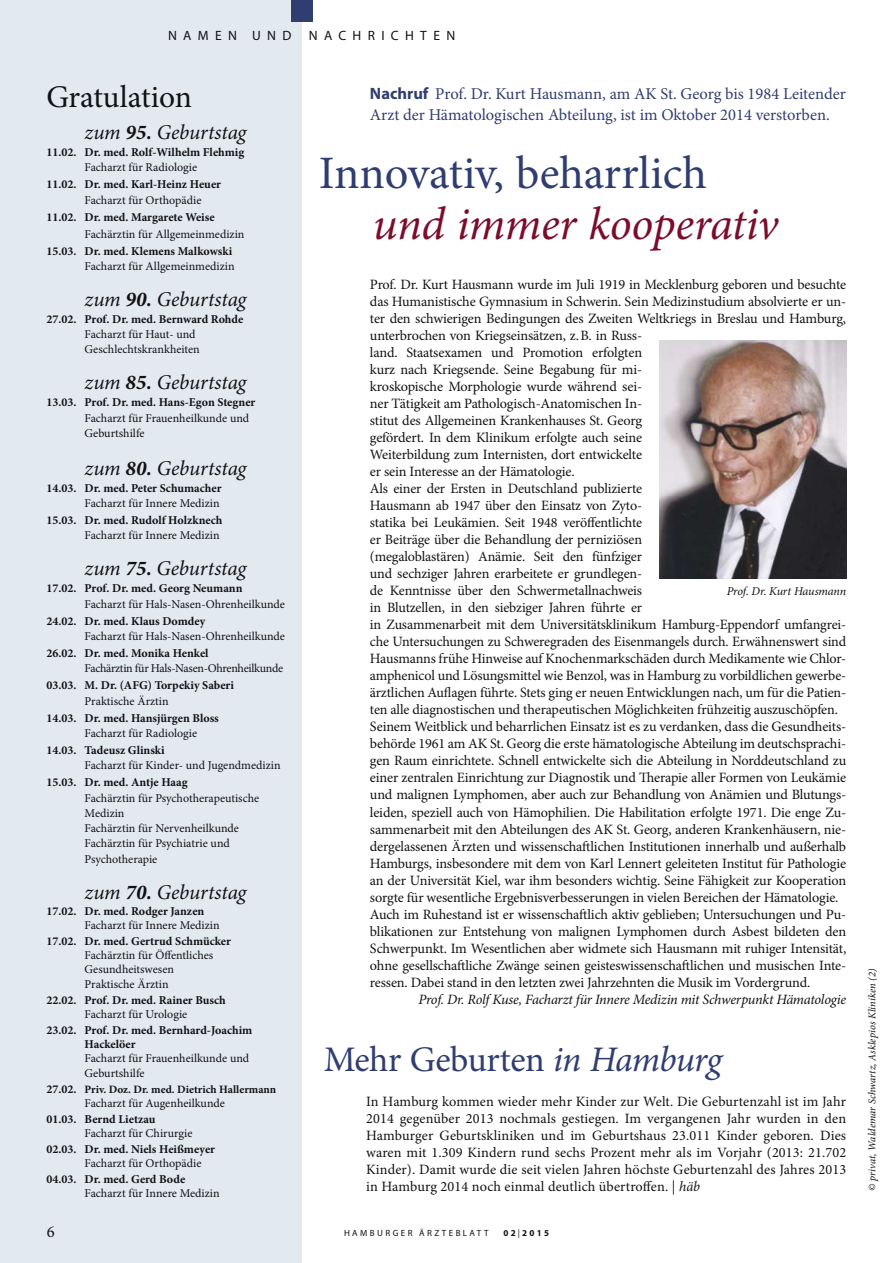
<style>
.page{position:relative;width:893px;height:1263px;background:#fff}
.page>*{position:absolute;margin:0;border:0;box-sizing:border-box;transform-origin:0 0}
.t1{font:46.5px "Minion Pro";letter-spacing:-.005em;color:#303d71}
.t2{font:italic 46.5px "Minion Pro";letter-spacing:-.01em;color:#7c0c2c}
.t3{font:36px "Minion Pro";letter-spacing:-.01em;color:#303d71}
.t4{font:31.5px "Minion Pro";letter-spacing:-.005em;color:#121212}
.t5{font:italic 21px "Minion Pro";letter-spacing:-.01em;color:#121212}
.t6{font:16.5px/21.3px "Minion Pro";letter-spacing:-.005em;color:#303d71}
.t7{font:16.5px "Minion Pro";color:#121212}
.t8{font:14.25px/17px "Minion Pro";letter-spacing:-.01em;color:#121212}
.t9{font:italic 14.25px "Minion Pro";letter-spacing:-.02em;color:#121212}
.t10{font:13.5px "Myriad Pro Regular OV LUWJFA";letter-spacing:.47em;color:#121212}
.t11{font:12px/15.3px "Minion Pro";color:#121212}
.t12{font:700 12px/14.2px "Minion Pro";color:#121212}
.t13{font:12px "Minion Pro";letter-spacing:-.025em;color:#121212}
.t14{font:italic 12px "Minion Pro";letter-spacing:-.01em;color:#121212}
.t15{font:700 11.25px "Minion Pro";color:#121212}
.t16{font:italic 10.5px "Minion Pro";color:#121212}
.t17{font:9px "Myriad Pro Regular OV LUWJFA";letter-spacing:.27em;color:#121212}
.t18{font:9px "Myriad Pro Bold OV MUWJFA";letter-spacing:.25em;color:#121212}
.s1{font-weight:700}
.s2{font-size:12px}
.s3{font-family:"Myriad Pro Bold OV MUWJFA"}
.s4{font-style:italic}
.s5{font-family:"Myriad Pro Regular OV LUWJFA"}
</style>
<div class="page">
<div style="left:0;top:0;width:302px;height:1263px;background:#e2e9ef"></div>
<div style="left:291px;top:0;width:22px;height:21px;background:#303d71"></div>
<img style="left:659px;top:341px;width:187px;height:238px">
<p class="t10" style="left:168px;top:27px;width:125px">NAMEN UND</p>
<p class="t10" style="left:309px;top:27px;width:148px">NACHRICHTEN</p>
<h3 class="t4" style="left:46px;top:78px;width:147px">Gratulation</h3>
<h3 class="t5" style="left:85px;top:124px;width:163px">zum <span class="s1">95.</span> Geburtstag</h3>
<p class="t12" style="left:46px;top:145px;width:200px">11.02. Dr. med. Rolf-Wilhelm Flehmig</p>
<p class="t11" style="left:85px;top:159px;width:114px">Facharzt für Radiologie</p>
<p class="t12" style="left:46px;top:177px;width:176px">11.02. Dr. med. Karl-Heinz Heuer</p>
<p class="t11" style="left:85px;top:192px;width:118px">Facharzt für Orthopädie</p>
<p class="t12" style="left:46px;top:209px;width:170px">11.02. Dr. med. Margarete Weise</p>
<p class="t11" style="left:85px;top:226px;width:161px">Fachärztin für Allgemeinmedizin</p>
<p class="t12" style="left:46px;top:243px;width:187px">15.03. Dr. med. Klemens Malkowski</p>
<p class="t11" style="left:85px;top:258px;width:152px">Facharzt für Allgemeinmedizin</p>
<h3 class="t5" style="left:85px;top:291px;width:163px">zum <span class="s1">90.</span> Geburtstag</h3>
<p class="t12" style="left:46px;top:312px;width:199px">27.02. Prof. Dr. med. Bernward Rohde</p>
<p class="t11" style="left:85px;top:326px;width:117px">Facharzt für Haut- und<br>Geschlechtskrankheiten</p>
<h3 class="t5" style="left:85px;top:374px;width:163px">zum <span class="s1">85.</span> Geburtstag</h3>
<p class="t12" style="left:46px;top:395px;width:211px">13.03. Prof. Dr. med. Hans-Egon Stegner</p>
<p class="t11" style="left:85px;top:410px;width:166px">Facharzt für Frauenheilkunde und<br>Geburtshilfe</p>
<h3 class="t5" style="left:85px;top:460px;width:163px">zum <span class="s1">80.</span> Geburtstag</h3>
<p class="t12" style="left:46px;top:480px;width:177px">14.03. Dr. med. Peter Schumacher</p>
<p class="t11" style="left:85px;top:495px;width:137px">Facharzt für Innere Medizin</p>
<p class="t12" style="left:46px;top:513px;width:178px">15.03. Dr. med. Rudolf Holzknech</p>
<p class="t11" style="left:85px;top:528px;width:137px">Facharzt für Innere Medizin</p>
<h3 class="t5" style="left:85px;top:560px;width:163px">zum <span class="s1">75.</span> Geburtstag</h3>
<p class="t12" style="left:46px;top:581px;width:198px">17.02. Prof. Dr. med. Georg Neumann</p>
<p class="t11" style="left:85px;top:596px;width:202px">Facharzt für Hals-Nasen-Ohrenheilkunde</p>
<p class="t12" style="left:46px;top:613px;width:161px">24.02. Dr. med. Klaus Domdey</p>
<p class="t11" style="left:85px;top:628px;width:202px">Facharzt für Hals-Nasen-Ohrenheilkunde</p>
<p class="t12" style="left:46px;top:646px;width:164px">26.02. Dr. med. Monika Henkel</p>
<p class="t13" style="left:85px;top:661px;width:200px">Fachärztin für Hals-Nasen-Ohrenheilkunde</p>
<p class="t12" style="left:46px;top:678px;width:189px">03.03. M. Dr. (AFG) Torpekiy Saberi</p>
<p class="t11" style="left:85px;top:693px;width:86px">Praktische Ärztin</p>
<p class="t12" style="left:46px;top:710px;width:174px">14.03. Dr. med. Hansjürgen Bloss</p>
<p class="t11" style="left:85px;top:725px;width:114px">Facharzt für Radiologie</p>
<p class="t12" style="left:46px;top:743px;width:120px">14.03. Tadeusz Glinski</p>
<p class="t11" style="left:85px;top:757px;width:197px">Facharzt für Kinder- und Jugendmedizin</p>
<p class="t12" style="left:46px;top:775px;width:143px">15.03. Dr. med. Antje Haag</p>
<p class="t11" style="left:85px;top:790px;width:176px">Fachärztin für Psychotherapeutische<br>Medizin<br>Fachärztin für Nervenheilkunde<br>Fachärztin für Psychiatrie und<br>Psychotherapie</p>
<h3 class="t5" style="left:85px;top:883px;width:163px">zum <span class="s1">70.</span> Geburtstag</h3>
<p class="t12" style="left:46px;top:903px;width:160px">17.02. Dr. med. Rodger Janzen</p>
<p class="t11" style="left:85px;top:917px;width:137px">Facharzt für Innere Medizin</p>
<p class="t12" style="left:46px;top:934px;width:186px">17.02. Dr. med. Gertrud Schmücker</p>
<p class="t11" style="left:85px;top:948px;width:130px;line-height:14.2px">Fachärztin für Öffentliches<br>Gesundheitswesen<br>Praktische Ärztin</p>
<p class="t12" style="left:46px;top:992px;width:181px">22.02. Prof. Dr. med. Rainer Busch</p>
<p class="t11" style="left:85px;top:1006px;width:104px">Facharzt für Urologie</p>
<p class="t12" style="left:85px;top:1022px;width:169px;text-indent:-38px">23.02. Prof. Dr. med. Bernhard-Joachim<br>Hackelöer</p>
<p class="t11" style="left:85px;top:1051px;width:166px;line-height:14.2px">Facharzt für Frauenheilkunde und<br>Geburtshilfe</p>
<p class="t15" style="left:46px;top:1082px;width:231px"><span class="s2">27.02.</span> Priv. Doz. Dr. med. Dietrich Hallermann</p>
<p class="t11" style="left:85px;top:1095px;width:142px">Facharzt für Augenheilkunde</p>
<p class="t12" style="left:46px;top:1111px;width:111px">01.03. Bernd Lietzau</p>
<p class="t11" style="left:85px;top:1125px;width:109px">Facharzt für Chirurgie</p>
<p class="t12" style="left:46px;top:1142px;width:170px">02.03. Dr. med. Niels Heißmeyer</p>
<p class="t11" style="left:85px;top:1155px;width:118px">Facharzt für Orthopädie</p>
<p class="t12" style="left:46px;top:1172px;width:140px">04.03. Dr. med. Gerd Bode</p>
<p class="t11" style="left:85px;top:1185px;width:137px">Facharzt für Innere Medizin</p>
<p class="t6" style="left:370px;top:82px;width:478px"><span class="s3">Nachruf</span> Prof. Dr. Kurt Hausmann, am AK St. Georg bis 1984 Leitender<br>Arzt der Hämatologischen Abteilung, ist im Oktober 2014 verstorben.</p>
<h1 class="t1" style="left:319px;top:144px;width:390px">Innovativ, beharrlich</h1>
<h1 class="t2" style="left:373px;top:205px;width:407px">und immer kooperativ</h1>
<p class="t8" style="left:370px;top:276px;width:478px">Prof. Dr. Kurt Hausmann wurde im Juli 1919 in Mecklenburg geboren und besuchte das Humanistische Gymnasium in Schwerin. Sein Medizinstudium absolvierte er un&shy;ter den schwierigen Bedingungen des Zweiten Weltkriegs in Breslau und Hamburg, unterbrochen von Kriegseinsätzen, z. B. in Russ-<br>land. Staatsexamen und Promotion erfolgten<br>kurz nach Kriegsende. Seine Begabung für mi-<br>kroskopische Morphologie wurde während sei-<br>ner Tätigkeit am Pathologisch-Anatomischen In-<br>stitut des Allgemeinen Krankenhauses St. Georg<br>gefördert. In dem Klinikum erfolgte auch seine<br>Weiterbildung zum Internisten, dort entwickelte<br>er sein Interesse an der Hämatologie.<br>Als einer der Ersten in Deutschland publizierte<br>Hausmann ab 1947 über den Einsatz von Zyto-<br>statika bei Leukämien. Seit 1948 veröffentlichte<br>er Beiträge über die Behandlung der perniziösen<br>(megaloblastären) Anämie. Seit den fünfziger<br>und sechziger Jahren erarbeitete er grundlegen-<br>de Kenntnisse über den Schwermetallnachweis<br>in Blutzellen, in den siebziger Jahren führte er<br>in Zusammenarbeit mit dem Universitätsklinikum Hamburg-Eppendorf umfangrei&shy;che Untersuchungen zu Schweregraden des Eisenmangels durch. Erwähnenswert sind Hausmanns frühe Hinweise auf Knochenmarkschäden durch Medikamente wie Chlor&shy;amphenicol und Lösungsmittel wie Benzol, was in Hamburg zu vorbildlichen gewerbe&shy;ärztlichen Auflagen führte. Stets ging er neuen Entwicklungen nach, um für die Patien&shy;ten alle diagnostischen und therapeutischen Möglichkeiten frühzeitig auszuschöpfen.<br>Seinem Weitblick und beharrlichen Einsatz ist es zu verdanken, dass die Gesundheits&shy;behörde 1961 am AK St. Georg die erste hämatologische Abteilung im deutschsprachi&shy;gen Raum einrichtete. Schnell entwickelte sich die Abteilung in Norddeutschland zu einer zentralen Einrichtung zur Diagnostik und Therapie aller Formen von Leukämie und malignen Lymphomen, aber auch zur Behandlung von Anämien und Blutungs&shy;leiden, speziell auch von Hämophilien. Die Habilitation erfolgte 1971. Die enge Zu&shy;sammenarbeit mit den Abteilungen des AK St. Georg, anderen Krankenhäusern, nie&shy;dergelassenen Ärzten und wissenschaftlichen Institutionen innerhalb und außerhalb Hamburgs, insbesondere mit dem von Karl Lennert geleiteten Institut für Pathologie an der Universität Kiel, war ihm besonders wichtig. Seine Fähigkeit zur Kooperation sorgte für wesentliche Ergebnisverbesserungen in vielen Bereichen der Hämatologie.<br>Auch im Ruhestand ist er wissenschaftlich aktiv geblieben; Untersuchungen und Pu&shy;blikationen zur Entstehung von malignen Lymphomen durch Asbest bildeten den Schwerpunkt. Im Wesentlichen aber widmete sich Hausmann mit ruhiger Intensität, ohne gesellschaftliche Zwänge seinen geisteswissenschaftlichen und musischen Inte&shy;ressen. Dabei stand in den letzten zwei Jahrzehnten die Musik im Vordergrund.</p>
<p class="t9" style="left:418px;top:993px;width:429px">Prof. Dr. Rolf Kuse, Facharzt für Innere Medizin mit Schwerpunkt Hämatologie</p>
<p class="t14" style="left:727px;top:586px;width:121px">Prof. Dr. Kurt Hausmann</p>
<h2 class="t3" style="left:324px;top:1038px;width:400px">Mehr Geburten <span class="s4">in Hamburg</span></h2>
<p class="t8" style="left:366px;top:1092px;width:482px;text-align:justify">In Hamburg kommen wieder mehr Kinder zur Welt. Die Geburtenzahl ist im Jahr 2014 gegenüber 2013 nochmals gestiegen. Im vergangenen Jahr wurden in den Hamburger Geburtskliniken und im Geburtshaus 23.011 Kinder geboren. Dies waren mit 1.309 Kindern rund sechs Prozent mehr als im Vorjahr (2013: 21.702<br>Kinder). Damit wurde die seit vielen Jahren höchste Geburtenzahl des Jahres 2013 in Hamburg 2014 noch einmal deutlich übertroffen. | <span class="s4">häb</span></p>
<p class="t7" style="left:47px;top:1221px;width:9px">6</p>
<p class="t17" style="left:344px;top:1227px;width:146px">HAMBURGER ÄRZTEBLATT</p>
<p class="t18" style="left:503px;top:1227px;width:47px">02<span class="s5">|</span>2015</p>
<p class="t16" style="left:868px;top:1191px;width:223px;rotate:-90deg">© privat, Waldemar Schwartz, Asklepios Kliniken (2)</p>
</div>
